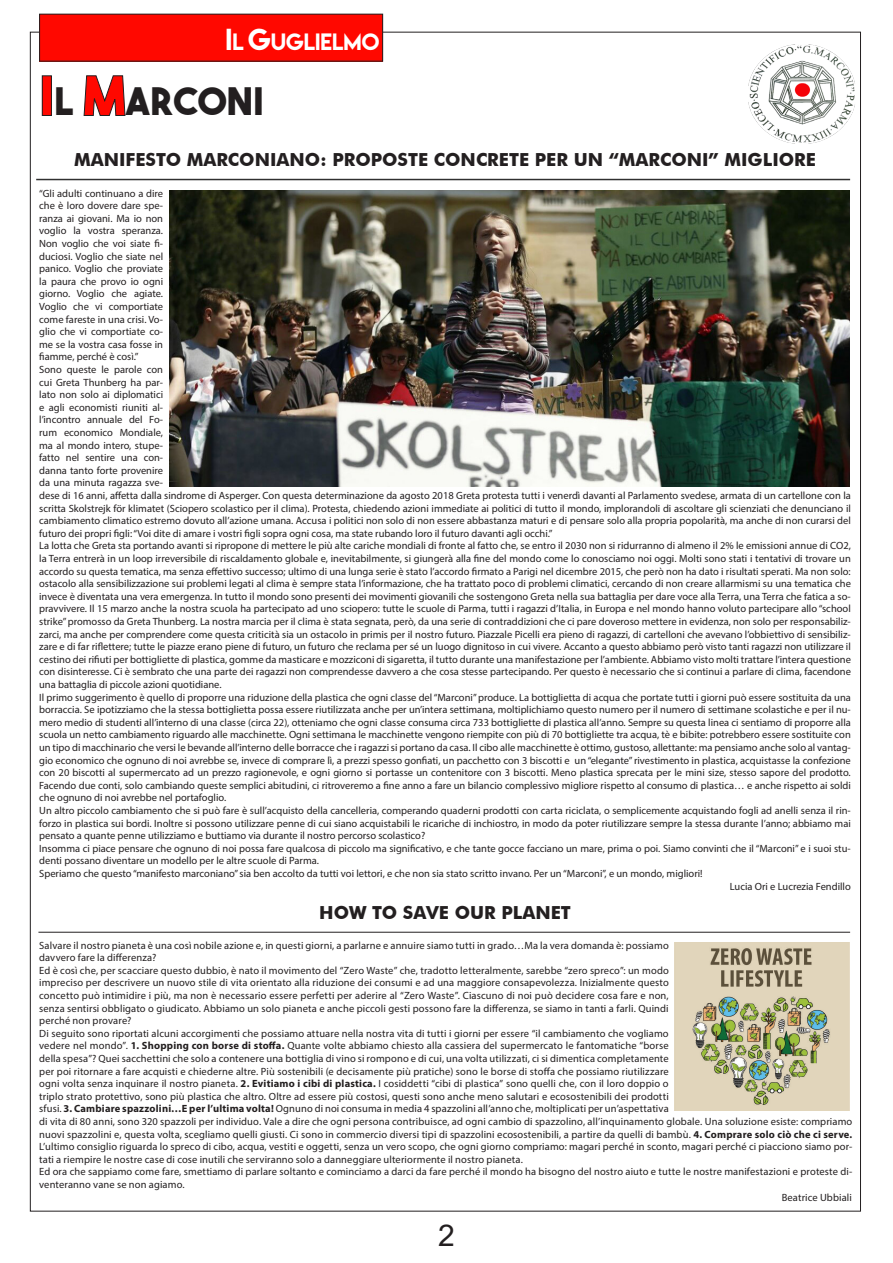
<style>
.page{position:relative;width:893px;height:1263px;background:#fff}
.page>*{position:absolute;margin:0;border:0;box-sizing:border-box;transform-origin:0 0}
.t1{font:37.8px "The Bold Font";letter-spacing:.015em;color:#231f20}
.t2{font:30px "Arial";color:#231f20}
.t3{font:21px "Lemon Milk";color:#fff}
.t4{font:700 18px "Futura BT";color:#231f20}
.t5{font:10.5px/12.6px "Myriad Pro";letter-spacing:.01em;color:#231f20}
.s1{font-size:27px}
.s2{font-size:54px;color:#ff0800}
.s3{font-weight:700}
</style>
<div class="page">
<img style="left:748px;top:44px;width:107px;height:100px">
<div style="left:42px;top:75px;width:10px;height:41px;border:1px solid #231f20"></div>
<svg style="left:83px;top:75px;width:43px;height:41px"></svg>
<div style="left:40px;top:14px;width:342px;height:47px;background:#ff0800"></div>
<hr style="left:38px;top:932px;width:812px;height:1px;background:#231f20">
<hr style="left:36px;top:179px;width:814px;height:1px;background:#303030">
<img style="left:674px;top:942px;width:175px;height:168px">
<img style="left:169px;top:190px;width:680px;height:296px">
<p class="t3" style="left:225px;top:27px;width:155px"><span class="s1">I</span>L <span class="s1">G</span>UGLIELMO</p>
<p class="t1" style="left:40px;top:78px;width:222px"><span class="s2">I</span>L <span class="s2">M</span>ARCONI</p>
<p class="t4" style="left:74px;top:148px;width:743px">MANIFESTO MARCONIANO: PROPOSTE CONCRETE PER UN “MARCONI” MIGLIORE</p>
<p class="t5" style="left:39px;top:187px;width:125px;text-align:justify">“Gli adulti continuano a dire che è loro dovere dare spe&shy;ranza ai giovani. Ma io non voglio la vostra speranza.<br>Non voglio che voi siate fi&shy;duciosi. Voglio che siate nel panico. Voglio che proviate la paura che provo io ogni giorno. Voglio che agiate.<br>Voglio che vi comportiate come fareste in una crisi. Vo&shy;glio che vi comportiate co&shy;me se la vostra casa fosse in fiamme, perché è così.”</p>
<p class="t5" style="left:39px;top:363px;width:813px">Sono queste le parole con<br>cui Greta Thunberg ha par-<br>lato non solo ai diplomatici<br>e agli economisti riuniti al-<br>l’incontro annuale del Fo-<br>rum economico Mondiale,<br>ma al mondo intero, stupe-<br>fatto nel sentire una con-<br>danna tanto forte provenire<br>da una minuta ragazza sve-<br>dese di 16 anni, affetta dalla sindrome di Asperger. Con questa determinazione da agosto 2018 Greta protesta tutti i venerdì davanti al Parlamento svedese, armata di un cartellone con la scritta Skolstrejk för klimatet (Sciopero scolastico per il clima). Protesta, chiedendo azioni immediate ai politici di tutto il mondo, implorandoli di ascoltare gli scienziati che denunciano il cambiamento climatico estremo dovuto all’azione umana. Accusa i politici non solo di non essere abbastanza maturi e di pensare solo alla propria popolarità, ma anche di non curarsi del futuro dei propri figli: “Voi dite di amare i vostri figli sopra ogni cosa, ma state rubando loro il futuro davanti agli occhi.”</p>
<p class="t5" style="left:39px;top:539px;width:813px;text-align:justify">La lotta che Greta sta portando avanti si ripropone di mettere le più alte cariche mondiali di fronte al fatto che, se entro il 2030 non si ridurranno di almeno il 2% le emissioni annue di CO2, la Terra entrerà in un loop irreversibile di riscaldamento globale e, inevitabilmente, si giungerà alla fine del mondo come lo conosciamo noi oggi. Molti sono stati i tentativi di trovare un accordo su questa tematica, ma senza effettivo successo; ultimo di una lunga serie è stato l’accordo firmato a Parigi nel dicembre 2015, che però non ha dato i risultati sperati. Ma non solo: ostacolo alla sensibilizzazione sui problemi legati al clima è sempre stata l’informazione, che ha trattato poco di problemi climatici, cercando di non creare allarmismi su una tematica che invece è diventata una vera emergenza. In tutto il mondo sono presenti dei movimenti giovanili che sostengono Greta nella sua battaglia per dare voce alla Terra, una Terra che fatica a so&shy;pravvivere. Il 15 marzo anche la nostra scuola ha partecipato ad uno sciopero: tutte le scuole di Parma, tutti i ragazzi d’Italia, in Europa e nel mondo hanno voluto partecipare allo “school strike” promosso da Greta Thunberg. La nostra marcia per il clima è stata segnata, però, da una serie di contraddizioni che ci pare doveroso mettere in evidenza, non solo per responsabiliz&shy;zarci, ma anche per comprendere come questa criticità sia un ostacolo in primis per il nostro futuro. Piazzale Picelli era pieno di ragazzi, di cartelloni che avevano l’obbiettivo di sensibiliz&shy;zare e di far riflettere; tutte le piazze erano piene di futuro, un futuro che reclama per sé un luogo dignitoso in cui vivere. Accanto a questo abbiamo però visto tanti ragazzi non utilizzare il cestino dei rifiuti per bottigliette di plastica, gomme da masticare e mozziconi di sigaretta, il tutto durante una manifestazione per l’ambiente. Abbiamo visto molti trattare l’intera questione con disinteresse. Ci è sembrato che una parte dei ragazzi non comprendesse davvero a che cosa stesse partecipando. Per questo è necessario che si continui a parlare di clima, facendone una battaglia di piccole azioni quotidiane.</p>
<p class="t5" style="left:39px;top:691px;width:813px;text-align:justify">Il primo suggerimento è quello di proporre una riduzione della plastica che ogni classe del “Marconi” produce. La bottiglietta di acqua che portate tutti i giorni può essere sostituita da una borraccia. Se ipotizziamo che la stessa bottiglietta possa essere riutilizzata anche per un’intera settimana, moltiplichiamo questo numero per il numero di settimane scolastiche e per il nu&shy;mero medio di studenti all’interno di una classe (circa 22), otteniamo che ogni classe consuma circa 733 bottigliette di plastica all’anno. Sempre su questa linea ci sentiamo di proporre alla scuola un netto cambiamento riguardo alle macchinette. Ogni settimana le macchinette vengono riempite con più di 70 bottigliette tra acqua, tè e bibite: potrebbero essere sostituite con un tipo di macchinario che versi le bevande all’interno delle borracce che i ragazzi si portano da casa. Il cibo alle macchinette è ottimo, gustoso, allettante: ma pensiamo anche solo al vantag&shy;gio economico che ognuno di noi avrebbe se, invece di comprare lì, a prezzi spesso gonfiati, un pacchetto con 3 biscotti e un “elegante” rivestimento in plastica, acquistasse la confezione con 20 biscotti al supermercato ad un prezzo ragionevole, e ogni giorno si portasse un contenitore con 3 biscotti. Meno plastica sprecata per le mini size, stesso sapore del prodotto.<br>Facendo due conti, solo cambiando queste semplici abitudini, ci ritroveremo a fine anno a fare un bilancio complessivo migliore rispetto al consumo di plastica… e anche rispetto ai soldi che ognuno di noi avrebbe nel portafoglio.</p>
<p class="t5" style="left:39px;top:804px;width:813px;text-align:justify">Un altro piccolo cambiamento che si può fare è sull’acquisto della cancelleria, comperando quaderni prodotti con carta riciclata, o semplicemente acquistando fogli ad anelli senza il rin&shy;forzo in plastica sui bordi. Inoltre si possono utilizzare penne di cui siano acquistabili le ricariche di inchiostro, in modo da poter riutilizzare sempre la stessa durante l’anno; abbiamo mai pensato a quante penne utilizziamo e buttiamo via durante il nostro percorso scolastico?</p>
<p class="t5" style="left:39px;top:842px;width:813px">Insomma ci piace pensare che ognuno di noi possa fare qualcosa di piccolo ma significativo, e che tante gocce facciano un mare, prima o poi. Siamo convinti che il “Marconi” e i suoi stu&shy;denti possano diventare un modello per le altre scuole di Parma.</p>
<p class="t5" style="left:39px;top:867px;width:665px">Speriamo che questo “manifesto marconiano” sia ben accolto da tutti voi lettori, e che non sia stato scritto invano. Per un “Marconi”, e un mondo, migliori!</p>
<p class="t5" style="left:729px;top:880px;width:123px">Lucia Ori e Lucrezia Fendillo</p>
<p class="t4" style="left:319px;top:901px;width:253px">HOW TO SAVE OUR PLANET</p>
<p class="t5" style="left:39px;top:939px;width:631px">Salvare il nostro pianeta è una così nobile azione e, in questi giorni, a parlarne e annuire siamo tutti in grado…Ma la vera domanda è: possiamo davvero fare la differenza?</p>
<p class="t5" style="left:39px;top:964px;width:631px;text-align:justify">Ed è così che, per scacciare questo dubbio, è nato il movimento del “Zero Waste” che, tradotto letteralmente, sarebbe “zero spreco”: un modo impreciso per descrivere un nuovo stile di vita orientato alla riduzione dei consumi e ad una maggiore consapevolezza. Inizialmente questo concetto può intimidire i più, ma non è necessario essere perfetti per aderire al “Zero Waste”. Ciascuno di noi può decidere cosa fare e non, senza sentirsi obbligato o giudicato. Abbiamo un solo pianeta e anche piccoli gesti possono fare la differenza, se siamo in tanti a farli. Quindi perché non provare?</p>
<p class="t5" style="left:39px;top:1027px;width:814px">Di seguito sono riportati alcuni accorgimenti che possiamo attuare nella nostra vita di tutti i giorni per essere “il cambiamento che vogliamo<br>vedere nel mondo”. <span class="s3">1. Shopping con borse di stoffa.</span> Quante volte abbiamo chiesto alla cassiera del supermercato le fantomatiche “borse<br>della spesa”? Quei sacchettini che solo a contenere una bottiglia di vino si rompono e di cui, una volta utilizzati, ci si dimentica completamente<br>per poi ritornare a fare acquisti e chiederne altre. Più sostenibili (e decisamente più pratiche) sono le borse di stoffa che possiamo riutilizzare<br>ogni volta senza inquinare il nostro pianeta. <span class="s3">2. Evitiamo i cibi di plastica.</span> I cosiddetti “cibi di plastica” sono quelli che, con il loro doppio o<br>triplo strato protettivo, sono più plastica che altro. Oltre ad essere più costosi, questi sono anche meno salutari e ecosostenibili dei prodotti<br>sfusi. <span class="s3">3. Cambiare spazzolini…E per l’ultima volta!</span> Ognuno di noi consuma in media 4 spazzolini all’anno che, moltiplicati per un’aspettativa<br>di vita di 80 anni, sono 320 spazzoli per individuo. Vale a dire che ogni persona contribuisce, ad ogni cambio di spazzolino, all’inquinamento globale. Una soluzione esiste: compriamo nuovi spazzolini e, questa volta, scegliamo quelli giusti. Ci sono in commercio diversi tipi di spazzolini ecosostenibili, a partire da quelli di bambù. <span class="s3">4. Comprare solo ciò che ci serve.<br></span>L’ultimo consiglio riguarda lo spreco di cibo, acqua, vestiti e oggetti, senza un vero scopo, che ogni giorno compriamo: magari perché in sconto, magari perché ci piacciono siamo por&shy;tati a riempire le nostre case di cose inutili che serviranno solo a danneggiare ulteriormente il nostro pianeta.</p>
<p class="t5" style="left:39px;top:1165px;width:814px">Ed ora che sappiamo come fare, smettiamo di parlare soltanto e cominciamo a darci da fare perché il mondo ha bisogno del nostro aiuto e tutte le nostre manifestazioni e proteste di&shy;venteranno vane se non agiamo.</p>
<p class="t5" style="left:781px;top:1191px;width:72px">Beatrice Ubbiali</p>
<h2 class="t2" style="left:438px;top:1214px;width:18px">2</h2>
</div>
